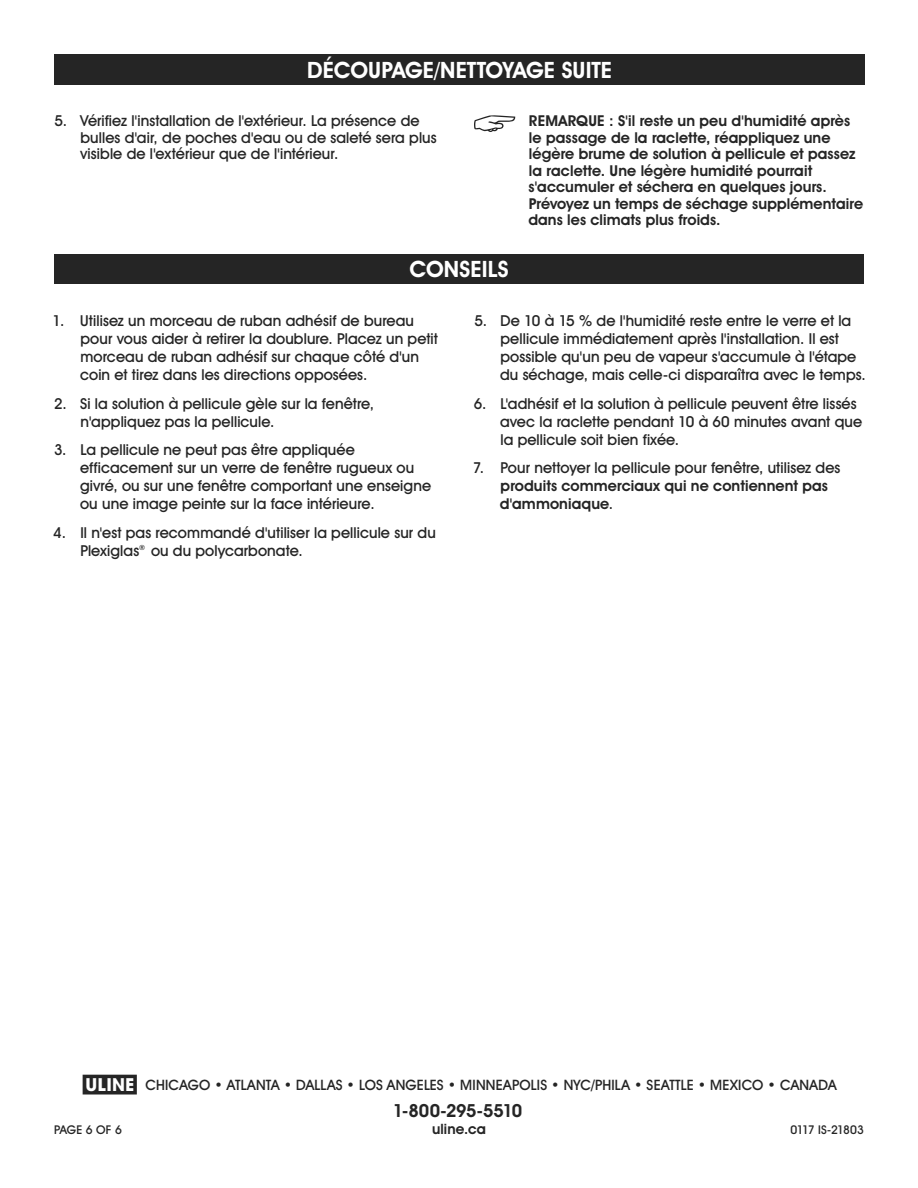
<style>
.page{position:relative;width:918px;height:1188px;background:#fff}
.page>*{position:absolute;margin:0;border:0;box-sizing:border-box;transform-origin:0 0}
.t1{font:700 22.5px "Uline Two Knine";color:#fff}
.t2{font:700 18px "Uline Two Knine";letter-spacing:-.02em;color:#252525}
.t3{font:15px/18px "Uline Two Knine";letter-spacing:.005em;color:#252525}
.t4{font:700 15px/16.5px "Uline Two Knine";letter-spacing:.005em;color:#252525}
.t5{font:14.25px "Uline Two Knine";letter-spacing:.01em;color:#252525}
.t6{font:700 14.25px "Uline Two Knine";letter-spacing:.01em;color:#252525}
.t7{font:12px "Uline Two Knine";letter-spacing:-.05em;color:#252525}
.t8{font:12px "Uline Two Knine";letter-spacing:-.02em;color:#252525}
.s1{font-weight:400}
.s2{font-size:18px}
</style>
<div class="page">
<svg style="left:474px;top:115px;width:41px;height:17px"></svg>
<div style="left:54px;top:254px;width:810px;height:30px;background:#252525"></div>
<div style="left:55px;top:54px;width:810px;height:30px;background:#252525"></div>
<h1 class="t1" style="left:307px;top:56px;width:306px">DÉCOUPAGE/NETTOYAGE SUITE</h1>
<p class="t3" style="left:80px;top:112px;width:358px;line-height:16.5px;text-indent:-26px">5. Vérifiez l'installation de l'extérieur. La présence de bulles d'air, de poches d'eau ou de saleté sera plus visible de l'extérieur que de l'intérieur.</p>
<p class="t4" style="left:528px;top:112px;width:336px">REMARQUE : S'il reste un peu d'humidité après le passage de la raclette, réappliquez une légère brume de solution à pellicule et passez la raclette. Une légère humidité pourrait s'accumuler et séchera en quelques jours.<br>Prévoyez un temps de séchage supplémentaire dans les climats plus froids.</p>
<h1 class="t1" style="left:409px;top:256px;width:101px">CONSEILS</h1>
<p class="t3" style="left:80px;top:311px;width:359px;text-indent:-27px">1. Utilisez un morceau de ruban adhésif de bureau pour vous aider à retirer la doublure. Placez un petit morceau de ruban adhésif sur chaque côté d'un coin et tirez dans les directions opposées.</p>
<p class="t3" style="left:80px;top:394px;width:295px;text-indent:-26px">2. Si la solution à pellicule gèle sur la fenêtre, n'appliquez pas la pellicule.</p>
<p class="t3" style="left:80px;top:441px;width:353px;text-indent:-26px">3. La pellicule ne peut pas être appliquée efficacement sur un verre de fenêtre rugueux ou givré, ou sur une fenêtre comportant une enseigne ou une image peinte sur la face intérieure.</p>
<p class="t3" style="left:80px;top:524px;width:357px;text-indent:-27px">4. Il n'est pas recommandé d'utiliser la pellicule sur du<br>Plexiglas<sup>®</sup> ou du polycarbonate.</p>
<p class="t3" style="left:500px;top:311px;width:367px;text-indent:-26px">5. De 10 à 15 % de l'humidité reste entre le verre et la pellicule immédiatement après l'installation. Il est possible qu'un peu de vapeur s'accumule à l'étape du séchage, mais celle-ci disparaîtra avec le temps.</p>
<p class="t3" style="left:500px;top:394px;width:364px;text-indent:-26px">6. L'adhésif et la solution à pellicule peuvent être lissés avec la raclette pendant 10 à 60 minutes avant que la pellicule soit bien fixée.</p>
<p class="t3" style="left:473px;top:459px;width:369px">7. Pour nettoyer la pellicule pour fenêtre, utilisez des</p>
<p class="t4" style="left:500px;top:477px;width:330px;line-height:18px">produits commerciaux qui ne contiennent pas d'ammoniaque<span class="s1">.</span></p>
<p class="t5" style="left:83px;top:1076px;width:755px"><span class="s2">π</span> CHICAGO • ATLANTA • DALLAS • LOS ANGELES • MINNEAPOLIS • NYC/PHILA • SEATTLE • MEXICO • CANADA</p>
<p class="t2" style="left:393px;top:1099px;width:131px">1-800-295-5510</p>
<p class="t6" style="left:432px;top:1120px;width:55px">uline.ca</p>
<p class="t8" style="left:54px;top:1122px;width:69px">PAGE 6 OF 6</p>
<p class="t7" style="left:791px;top:1122px;width:75px">0117 IS-21803</p>
</div>
